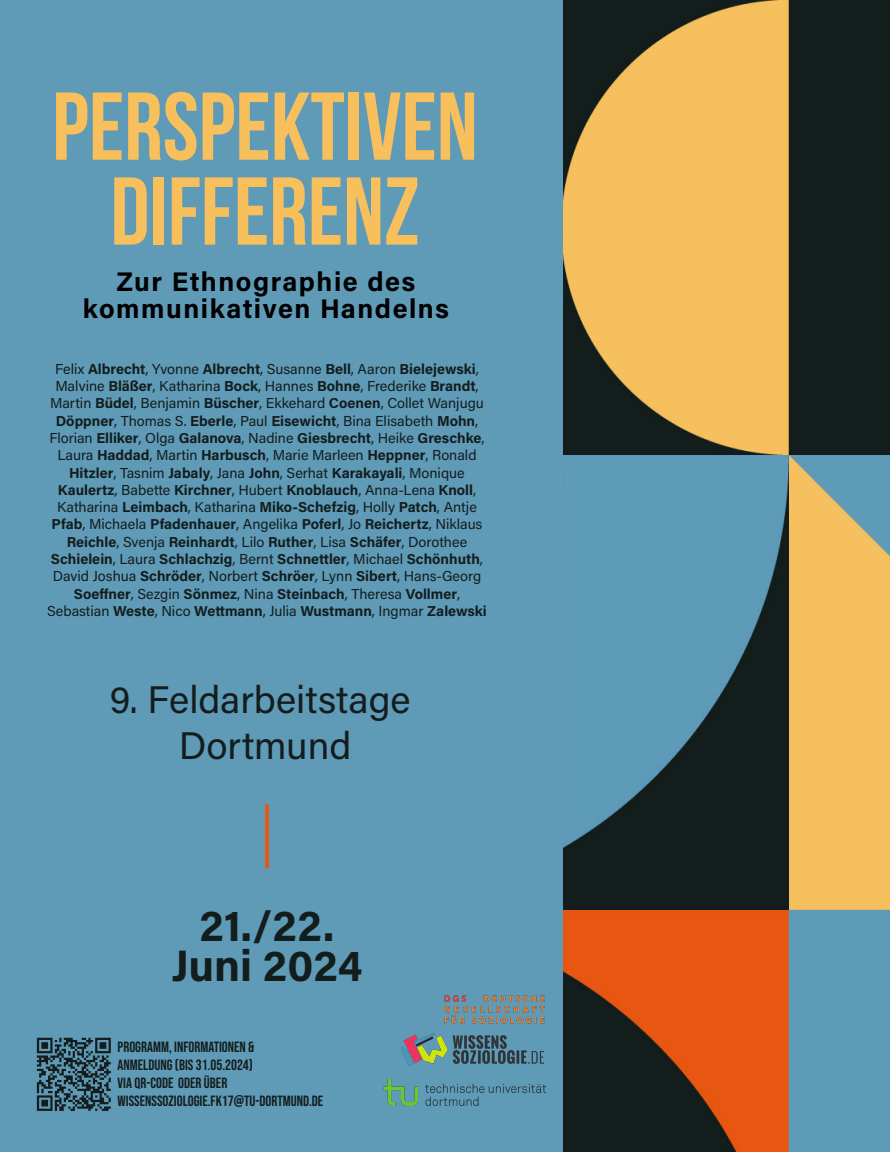
<style>
.page{position:relative;width:890px;height:1152px;background:#5f9ab7}
.page>*{position:absolute;margin:0;border:0;box-sizing:border-box;transform-origin:0 0}
.t1{font:700 96px/84.8px "Bebas Neue";color:#f7c05d;text-align:center}
.t2{font:700 44px/40.4px "Acumin Pro";color:#131d1c;text-align:center}
.t3{font:38.4px/46px "Acumin Pro";color:#141d1d;text-align:center}
.t4{font:700 26.8px/26.8px "Acumin Pro";letter-spacing:.055em;color:#000;text-align:center}
.t5{font:14.8px/18px "Bebas Neue";color:#131d1c}
.t6{font:14.4px/17.2px "Acumin Pro";color:#141d1d;text-align:center}
.s1{font-weight:700}
</style>
<div class="page">
<img style="left:563px;top:0;width:327px;height:1152px">
<hr style="left:265px;top:804px;width:4px;height:64px;background:#e05a19">
<img style="left:445px;top:996px;width:99px;height:28px">
<img style="left:401px;top:1034px;width:143px;height:32px">
<img style="left:383px;top:1079px;width:164px;height:27px">
<img style="left:36px;top:1037px;width:75px;height:74px">
<h1 class="t1" style="left:52px;top:83px;width:427px">PERSPEKTIVEN<br>DIFFERENZ</h1>
<h3 class="t4" style="left:83px;top:267px;width:368px">Zur Ethnographie des kommunikativen Handelns</h3>
<p class="t6" style="left:47px;top:360px;width:441px">Felix <span class="s1">Albrecht</span>, Yvonne <span class="s1">Albrecht</span>, Susanne <span class="s1">Bell</span>, Aaron <span class="s1">Bielejewski</span>, Malvine <span class="s1">Bläßer</span>, Katharina <span class="s1">Bock</span>, Hannes <span class="s1">Bohne</span>, Frederike <span class="s1">Brandt</span>, Martin <span class="s1">Büdel</span>, Benjamin <span class="s1">Büscher</span>, Ekkehard <span class="s1">Coenen</span>, Collet Wanjugu <span class="s1">Döppner</span>, Thomas S. <span class="s1">Eberle</span>, Paul <span class="s1">Eisewicht</span>, Bina Elisabeth <span class="s1">Mohn</span>, Florian <span class="s1">Elliker</span>, Olga <span class="s1">Galanova</span>, Nadine <span class="s1">Giesbrecht</span>, Heike <span class="s1">Greschke</span>, Laura <span class="s1">Haddad</span>, Martin <span class="s1">Harbusch</span>, Marie Marleen <span class="s1">Heppner</span>, Ronald <span class="s1">Hitzler</span>, Tasnim <span class="s1">Jabaly</span>, Jana <span class="s1">John</span>, Serhat <span class="s1">Karakayali</span>, Monique <span class="s1">Kaulertz</span>, Babette <span class="s1">Kirchner</span>, Hubert <span class="s1">Knoblauch</span>, Anna-Lena <span class="s1">Knoll</span>, Katharina <span class="s1">Leimbach</span>, Katharina <span class="s1">Miko-Schefzig</span>, Holly <span class="s1">Patch</span>, Antje <span class="s1">Pfab</span>, Michaela <span class="s1">Pfadenhauer</span>, Angelika <span class="s1">Poferl</span>, Jo <span class="s1">Reichertz</span>, Niklaus <span class="s1">Reichle</span>, Svenja <span class="s1">Reinhardt</span>, Lilo <span class="s1">Ruther</span>, Lisa <span class="s1">Schäfer</span>, Dorothee <span class="s1">Schielein</span>, Laura <span class="s1">Schlachzig</span>, Bernt <span class="s1">Schnettler</span>, Michael <span class="s1">Schönhuth</span>, David Joshua <span class="s1">Schröder</span>, Norbert <span class="s1">Schröer</span>, Lynn <span class="s1">Sibert</span>, Hans-Georg <span class="s1">Soeffner</span>, Sezgin <span class="s1">Sönmez</span>, Nina <span class="s1">Steinbach</span>, Theresa <span class="s1">Vollmer</span>, Sebastian <span class="s1">Weste</span>, Nico <span class="s1">Wettmann</span>, Julia <span class="s1">Wustmann</span>, Ingmar <span class="s1">Zalewski</span></p>
<h3 class="t3" style="left:110px;top:675px;width:302px">9. Feldarbeitstage<br>Dortmund</h3>
<h2 class="t2" style="left:172px;top:903px;width:192px">21./22.<br>Juni 2024</h2>
<p class="t5" style="left:118px;top:1038px;width:207px">PROGRAMM, INFORMATIONEN &amp;<br>ANMELDUNG (BIS 31.05.2024)<br>VIA QR-CODE ODER ÜBER<br>WISSENSSOZIOLOGIE.FK17@TU-DORTMUND.DE</p>
</div>
